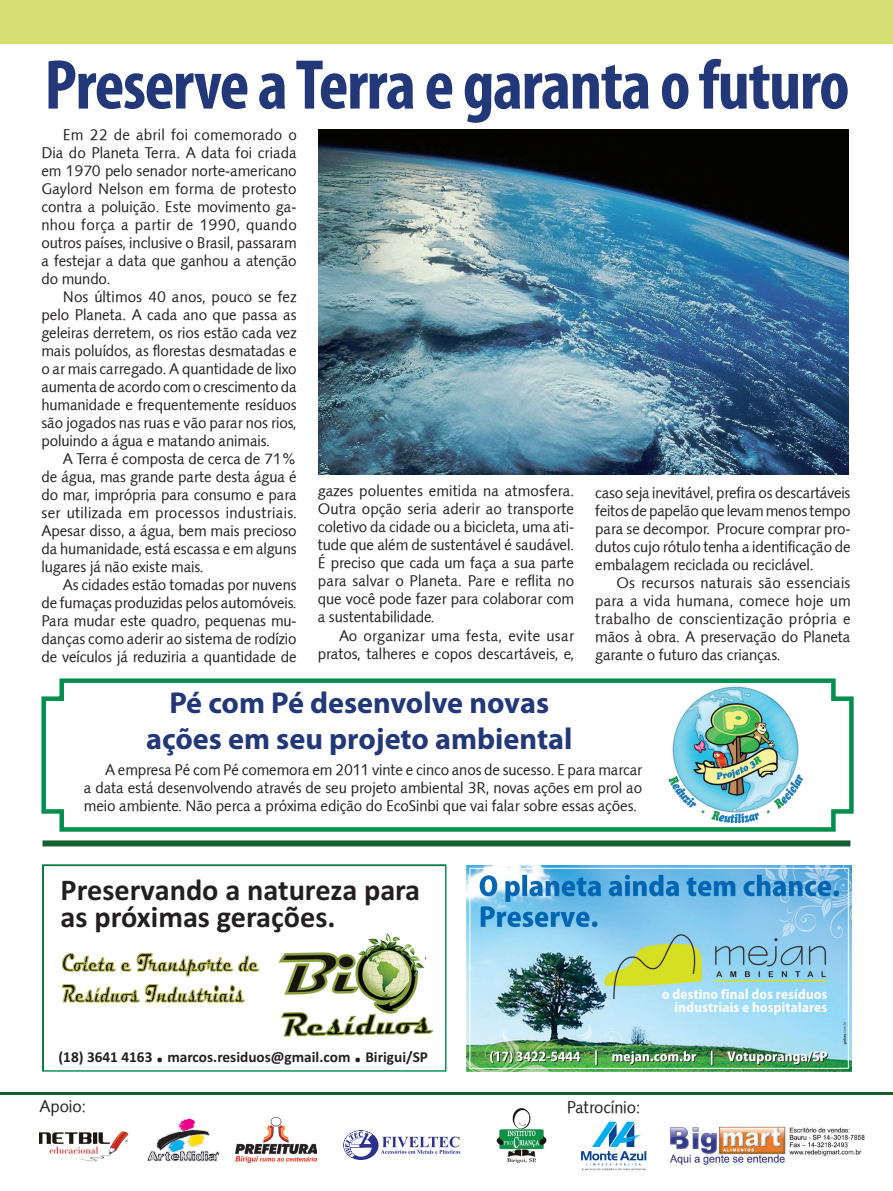
<style>
.page{position:relative;width:893px;height:1191px;background:#fff}
.page>*{position:absolute;margin:0;border:0;box-sizing:border-box;transform-origin:0 0}
.t1{font:700 condensed 71.1px "Myriad Pro";letter-spacing:-.02em;color:#223879}
.t2{font:700 30.3px/36.3px "Myriad Pro";color:#223879;text-align:center}
.t3{font:700 30.3px/27.5px "Calibri";color:#231f20}
.t4{font:700 29.85px "Calibri";color:#231f20}
.t5{font:700 25.5px/30.9px "Magneto";color:#231f20;scale:.62 1}
.t6{font:16.5px "Symphony";color:#231f20}
.t7{font:700 15.15px "Calibri";color:#231f20}
.t8{font:15px/18px "Symphony";color:#231f20;text-align:justify}
.s1{font-size:29.85px}
</style>
<div class="page">
<svg style="left:147px;top:1118px;width:73px;height:43px"></svg>
<hr style="left:0;top:1091px;width:893px;height:3px;background:#165f31">
<svg style="left:343px;top:1130px;width:117px;height:30px"></svg>
<img style="left:235px;top:1117px;width:81px;height:45px">
<div style="left:43px;top:840px;width:807px;height:6px;background:#165f31"></div>
<img style="left:467px;top:865px;width:384px;height:206px">
<svg style="left:44px;top:866px;width:400px;height:171px"></svg>
<svg style="left:62px;top:953px;width:197px;height:23px"></svg>
<svg style="left:62px;top:984px;width:183px;height:20px"></svg>
<img style="left:278px;top:933px;width:154px;height:103px">
<div style="left:42px;top:864px;width:404px;height:207px;border:1px solid #008f4d"></div>
<img style="left:670px;top:1126px;width:116px;height:39px">
<img style="left:789px;top:1127px;width:76px;height:29px">
<div style="left:0;top:0;width:893px;height:43px;background:#d3e071"></div>
<img style="left:39px;top:1131px;width:90px;height:31px">
<img style="left:496px;top:1108px;width:51px;height:56px">
<svg style="left:41px;top:678px;width:813px;height:154px"></svg>
<img style="left:319px;top:130px;width:529px;height:344px">
<svg style="left:581px;top:1121px;width:65px;height:49px"></svg>
<h1 class="t1" style="left:44px;top:40px;width:807px">Preserve a Terra e garanta o futuro</h1>
<p class="t8" style="left:41px;top:126px;width:257px;text-indent:21px">Em 22 de abril foi comemorado o Dia do Planeta Terra. A data foi criada em 1970 pelo senador norte-americano Gaylord Nelson em forma de protesto contra a poluição. Este movimento ga&shy;nhou força a partir de 1990, quando outros países, inclusive o Brasil, passaram a festejar a data que ganhou a atenção do mundo.</p>
<p class="t8" style="left:41px;top:288px;width:257px;text-indent:21px">Nos últimos 40 anos, pouco se fez pelo Planeta. A cada ano que passa as geleiras derretem, os rios estão cada vez mais poluídos, as florestas desmatadas e o ar mais carregado. A quantidade de lixo aumenta de acordo com o crescimento da humanidade e frequentemente resíduos são jogados nas ruas e vão parar nos rios, poluindo a água e matando animais.</p>
<p class="t8" style="left:41px;top:450px;width:257px;text-indent:21px">A Terra é composta de cerca de 71% de água, mas grande parte desta água é do mar, imprópria para consumo e para ser utilizada em processos industriais.<br>Apesar disso, a água, bem mais precioso da humanidade, está escassa e em alguns lugares já não existe mais.</p>
<p class="t8" style="left:41px;top:576px;width:257px;text-indent:21px">As cidades estão tomadas por nuvens de fumaças produzidas pelos automóveis.<br>Para mudar este quadro, pequenas mu&shy;danças como aderir ao sistema de rodízio de veículos já reduziria a quantidade de</p>
<p class="t8" style="left:318px;top:482px;width:258px">gazes poluentes emitida na atmosfera.<br>Outra opção seria aderir ao transporte coletivo da cidade ou a bicicleta, uma ati&shy;tude que além de sustentável é saudável.<br>É preciso que cada um faça a sua parte para salvar o Planeta. Pare e reflita no que você pode fazer para colaborar com a sustentabilidade.</p>
<p class="t8" style="left:318px;top:626px;width:258px;text-align:right">Ao organizar uma festa, evite usar pratos, talheres e copos descartáveis, e,</p>
<p class="t8" style="left:595px;top:483px;width:257px">caso seja inevitável, prefira os descartáveis feitos de papelão que levam menos tempo para se decompor. Procure comprar pro&shy;dutos cujo rótulo tenha a identificação de embalagem reciclada ou reciclável.</p>
<p class="t8" style="left:595px;top:573px;width:257px;text-indent:21px">Os recursos naturais são essenciais para a vida humana, comece hoje um trabalho de conscientização própria e mãos à obra. A preservação do Planeta garante o futuro das crianças.</p>
<h2 class="t2" style="left:146px;top:685px;width:428px">Pé com Pé desenvolve novas ações em seu projeto ambiental</h2>
<p class="t8" style="left:84px;top:760px;width:560px;text-indent:21px">A empresa Pé com Pé comemora em 2011 vinte e cinco anos de sucesso. E para marcar a data está desenvolvendo através de seu projeto ambiental 3R, novas ações em prol ao meio ambiente. Não perca a próxima edição do EcoSinbi que vai falar sobre essas ações.</p>
<h2 class="t3" style="left:61px;top:877px;width:361px">Preservando a natureza para as próximas gerações.</h2>
<h3 class="t5" style="left:62px;top:949px;width:319px">Coleta e Transporte de<br>Resíduos Industriais</h3>
<p class="t7" style="left:59px;top:1050px;width:371px">(18) 3641 4163 <span class="s1">.</span> marcos.residuos@gmail.com Birigui/SP</p>
<h3 class="t4" style="left:354px;top:1040px;width:10px">.</h3>
<p class="t6" style="left:40px;top:1096px;width:48px">Apoio:</p>
<p class="t6" style="left:567px;top:1097px;width:75px">Patrocínio:</p>
</div>
